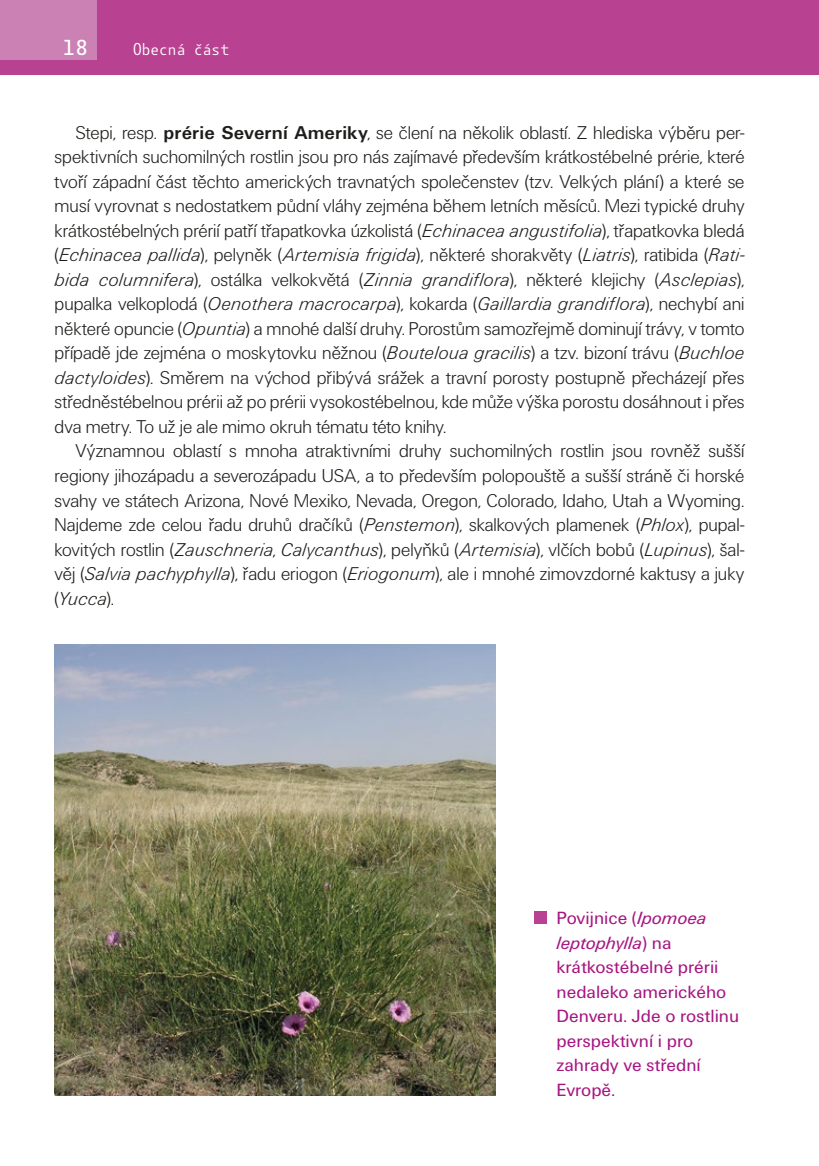
<style>
.page{position:relative;width:819px;height:1166px;background:#fff}
.page>*{position:absolute;margin:0;border:0;box-sizing:border-box;transform-origin:0 0}
.t1{font:500 21px "Botanika Mono";color:#fff}
.TEXT_ZAKLAD{font:19.25px/24.5px "U001 DOT Ligh";color:#1d1d1b;text-align:justify}
.POPISEK{font:18.38px/24.5px "U001 TOT";color:#a71681}
.t2{font:16.62px "Botanika Mono";letter-spacing:-.075em;color:#fff}
.s1{font-family:"U001 TOT";font-weight:700}
.s2{font-family:"U001 DOT Ligh Ital"}
.s3{font-style:italic}
</style>
<div class="page">
<div style="left:0;top:0;width:819px;height:74px;background:#b94191"></div>
<div style="left:0;top:0;width:97px;height:60px;background:#cc81b5"></div>
<img style="left:55px;top:644px;width:440px;height:451px">
<div style="left:534px;top:911px;width:13px;height:13px;background:#b94191"></div>
<p class="t1" style="left:63px;top:33px;width:27px">18</p>
<p class="t2" style="left:132px;top:39px;width:99px">Obecná část</p>
<p class="TEXT_ZAKLAD" style="left:55px;top:121px;width:691px;text-indent:21px">Stepi, resp. <span class="s1">prérie Severní Ameriky</span>, se člení na několik oblastí. Z hlediska výběru per&shy;spektivních suchomilných rostlin jsou pro nás zajímavé především krátkostébelné prérie, které tvoří západní část těchto amerických travnatých společenstev (tzv. Velkých plání) a které se musí vyrovnat s nedostatkem půdní vláhy zejména během letních měsíců. Mezi typické druhy krátkostébelných prérií patří třapatkovka úzkolistá (<span class="s2">Echinacea angustifolia</span>), třapatkovka bledá (<span class="s2">Echinacea pallida</span>), pelyněk (<span class="s2">Artemisia frigida</span>), některé shorakvěty (<span class="s2">Liatris</span>), ratibida (<span class="s2">Rati&shy;bida columnifera</span>), ostálka velkokvětá (<span class="s2">Zinnia grandiflora</span>), některé klejichy (<span class="s2">Asclepias</span>), pupalka velkoplodá (<span class="s2">Oenothera macrocarpa</span>), kokarda (<span class="s2">Gaillardia grandiflora</span>), nechybí ani některé opuncie (<span class="s2">Opuntia</span>) a mnohé další druhy. Porostům samozřejmě dominují trávy, v tomto případě jde zejména o moskytovku něžnou (<span class="s2">Bouteloua gracilis</span>) a tzv. bizoní trávu (<span class="s2">Buchloe dactyloides</span>). Směrem na východ přibývá srážek a travní porosty postupně přecházejí přes středněstébelnou prérii až po prérii vysokostébelnou, kde může výška porostu dosáhnout i přes dva metry. To už je ale mimo okruh tématu této knihy.</p>
<p class="TEXT_ZAKLAD" style="left:55px;top:439px;width:691px;text-indent:21px">Významnou oblastí s mnoha atraktivními druhy suchomilných rostlin jsou rovněž sušší regiony jihozápadu a severozápadu USA, a to především polopouště a sušší stráně či horské svahy ve státech Arizona, Nové Mexiko, Nevada, Oregon, Colorado, Idaho, Utah a Wyoming.<br>Najdeme zde celou řadu druhů dračíků (<span class="s2">Penstemon</span>), skalkových plamenek (<span class="s2">Phlox</span>), pupal&shy;kovitých rostlin (<span class="s2">Zauschneria</span>, <span class="s2">Calycanthus</span>), pelyňků (<span class="s2">Artemisia</span>), vlčích bobů (<span class="s2">Lupinus</span>), šal&shy;věj (<span class="s2">Salvia pachyphylla</span>), řadu eriogon (<span class="s2">Eriogonum</span>), ale i mnohé zimovzdorné kaktusy a juky (<span class="s2">Yucca</span>).</p>
<p class="POPISEK" style="left:556px;top:906px;width:184px">Povijnice (<span class="s3">Ipomoea leptophylla</span>) na krátkostébelné prérii nedaleko amerického<br>Denveru. Jde o rostlinu perspektivní i pro zahrady ve střední<br>Evropě.</p>
</div>
